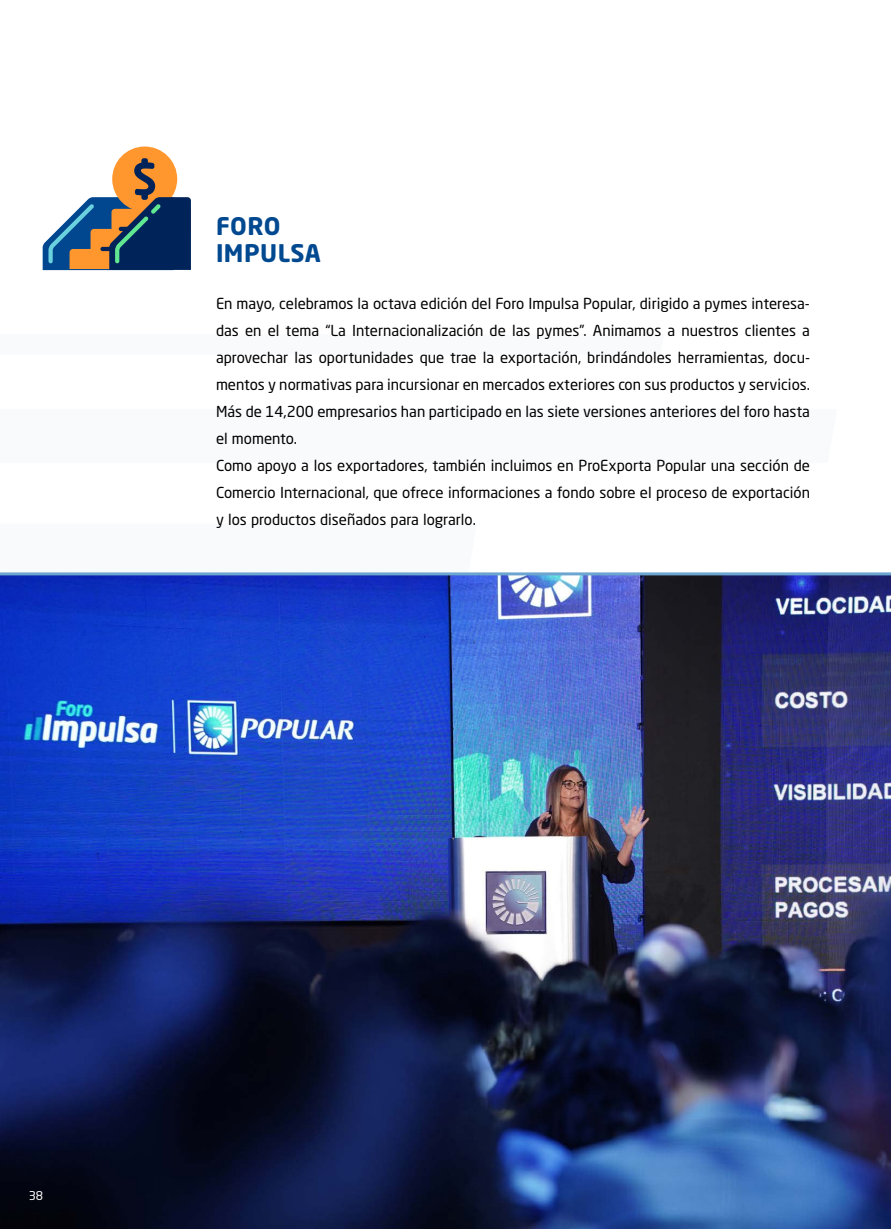
<style>
.page{position:relative;width:891px;height:1229px;background:#fff}
.page>*{position:absolute;margin:0;border:0;box-sizing:border-box;transform-origin:0 0}
.t1{font:700 24px/27px "Neo Sans Std";letter-spacing:.02em;color:#004990}
.t2{font:15px/27px "Neo Sans Std";color:#000}
.t3{font:12px "Neo Sans Std";color:#fff}
</style>
<div class="page">
<div style="left:112px;top:146px;width:65px;height:66px;background:#ff962e;border-radius:50%"></div>
<svg style="left:43px;top:158px;width:148px;height:112px"></svg>
<img style="left:0;top:621px;width:891px;height:607px">
<img style="left:0;top:572px;width:891px;height:49px">
<h1 class="t1" style="left:216px;top:212px;width:106px">FORO<br>IMPULSA</h1>
<p class="t2" style="left:216px;top:290px;width:596px">En mayo, celebramos la octava edición del Foro Impulsa Popular, dirigido a pymes interesa&shy;das en el tema “La Internacionalización de las pymes”. Animamos a nuestros clientes a aprovechar las oportunidades que trae la exportación, brindándoles herramientas, docu&shy;mentos y normativas para incursionar en mercados exteriores con sus productos y servicios.<br>Más de 14,200 empresarios han participado en las siete versiones anteriores del foro hasta el momento.<br>Como apoyo a los exportadores, también incluimos en ProExporta Popular una sección de Comercio Internacional, que ofrece informaciones a fondo sobre el proceso de exportación y los productos diseñados para lograrlo.</p>
<p class="t3" style="left:29px;top:1188px;width:16px">38</p>
</div>
